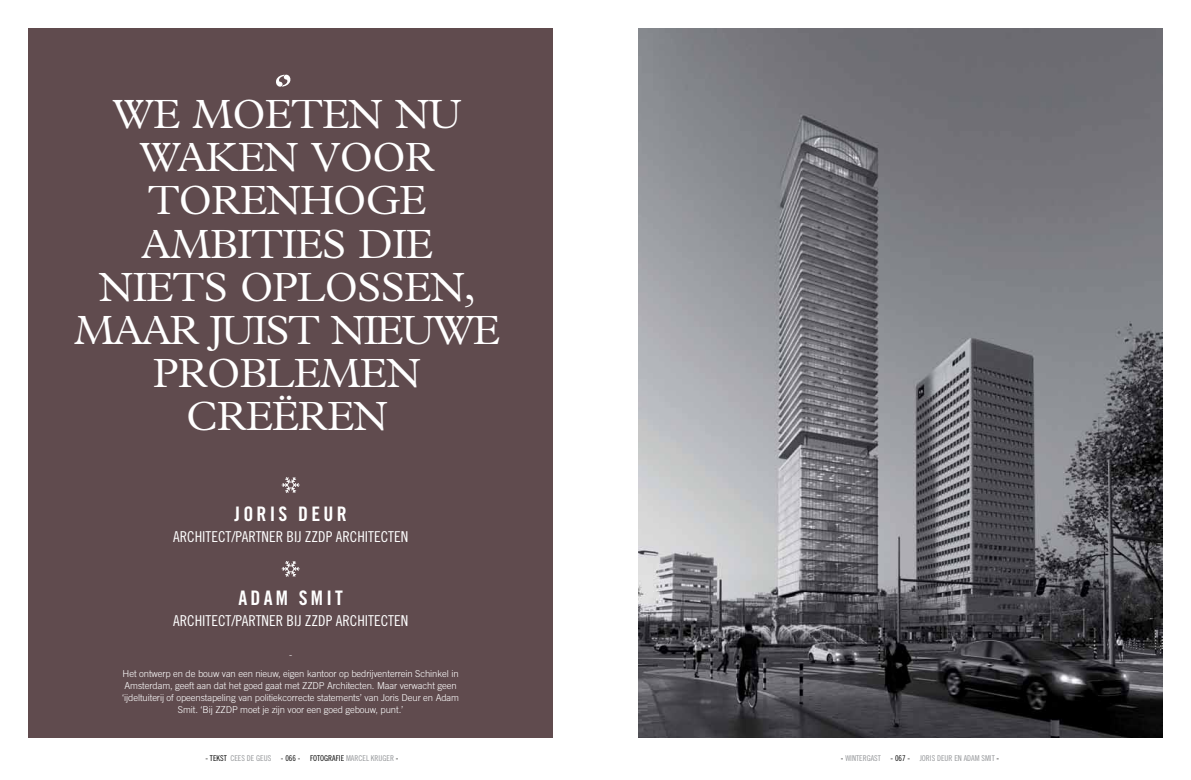
<style>
.page{position:relative;width:1191px;height:780px;background:#fff}
.page>*{position:absolute;margin:0;border:0;box-sizing:border-box;transform-origin:0 0}
.t1{font:300 41px/43px "M Plantin";letter-spacing:-.02em;color:#fff;text-align:center}
.t2{font:20px "Trade Gothic Bold Cond Twenty";letter-spacing:.16em;color:#fff}
.t3{font:15px "Trade Gothic Cond Eighteen";color:#fff}
.t4{font:300 9.5px/12px "Trade Gothic";letter-spacing:-.01em;color:#fff;text-align:center}
.t5{font:8px "Trade Gothic Cond Eighteen";color:#939598}
.s1{color:#000}
</style>
<div class="page">
<div style="left:28px;top:28px;width:525px;height:709px;background:#604b4e"></div>
<img style="left:638px;top:28px;width:524px;height:709px">
<svg style="left:276px;top:74px;width:15px;height:13px"></svg>
<svg style="left:282px;top:477px;width:17px;height:16px"></svg>
<svg style="left:282px;top:561px;width:17px;height:15px"></svg>
<h1 class="t1" style="left:74px;top:93px;width:427px">WE MOETEN NU<br>WAKEN VOOR<br>TORENHOGE<br>AMBITIES DIE<br>NIETS OPLOSSEN,<br>MAAR JUIST NIEUWE<br>PROBLEMEN<br>CREËREN</h1>
<h2 class="t2" style="left:234px;top:502px;width:114px">JORIS DEUR</h2>
<h3 class="t3" style="left:173px;top:528px;width:237px">ARCHITECT/PARTNER BIJ ZZDP ARCHITECTEN</h3>
<h2 class="t2" style="left:238px;top:586px;width:106px">ADAM SMIT</h2>
<h3 class="t3" style="left:173px;top:612px;width:237px">ARCHITECT/PARTNER BIJ ZZDP ARCHITECTEN</h3>
<p class="t4" style="left:123px;top:645px;width:337px;line-height:19px">-<br>Het ontwerp en de bouw van een nieuw, eigen kantoor op bedrijventerrein Schinkel in</p>
<p class="t4" style="left:122px;top:680px;width:338px">Amsterdam, geeft aan dat het goed gaat met ZZDP Architecten. Maar verwacht geen ‘ijdeltuiterij of opeenstapeling van politiekcorrecte statements’ van Joris Deur en Adam<br>Smit. ‘Bij ZZDP moet je zijn voor een goed gebouw, punt.’</p>
<p class="t5" style="left:205px;top:753px;width:194px"><span class="s1">- TEKST</span> CEES DE GEUS <span class="s1">- 066 - FOTOGRAFIE</span> MARCEL KRIJGER <span class="s1">-</span></p>
<p class="t5" style="left:841px;top:753px;width:101px"><span class="s1">-</span> WINTERGAST <span class="s1">- 067 -</span> JORIS DEUR</p>
<p class="t5" style="left:954px;top:753px;width:46px">EN ADAM SMIT<span class="s1">-</span></p>
</div>
